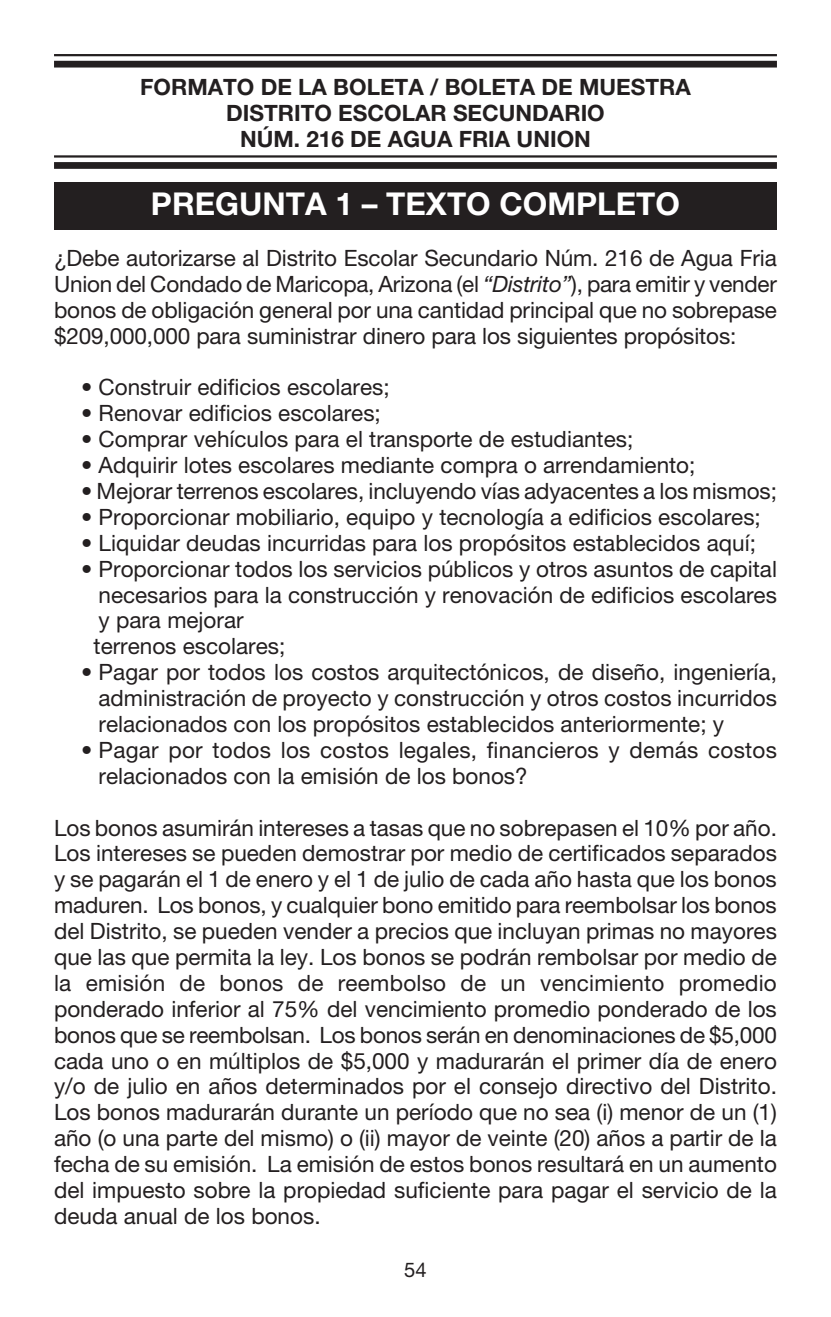
<style>
.page{position:relative;width:831px;height:1317px;background:#fff}
.page>*{position:absolute;margin:0;border:0;box-sizing:border-box;transform-origin:0 0}
.t1{font:700 31.5px "Helvetica Neue LT Std";color:#fff}
.t2{font:22.5px/25.9px "Helvetica Neue LT Std";color:#231f20;text-align:justify}
.t3{font:700 22.5px/25.9px "Helvetica Neue LT Std";color:#231f20;text-align:center}
.t4{font:20.25px "Helvetica Neue LT Std";color:#231f20}
.s1{font-style:italic}
</style>
<div class="page">
<hr style="left:54px;top:54px;width:722px;height:2px;background:#231f20">
<div style="left:54px;top:61px;width:722px;height:7px;background:#231f20"></div>
<hr style="left:54px;top:155px;width:722px;height:3px;background:#231f20">
<div style="left:54px;top:162px;width:722px;height:7px;background:#231f20"></div>
<div style="left:54px;top:182px;width:722px;height:48px;background:#231f20"></div>
<p class="t3" style="left:140px;top:76px;width:552px">FORMATO DE LA BOLETA / BOLETA DE MUESTRA<br>DISTRITO ESCOLAR SECUNDARIO<br>NÚM. 216 DE AGUA FRIA UNION</p>
<h1 class="t1" style="left:151px;top:192px;width:530px">PREGUNTA 1 – TEXTO COMPLETO</h1>
<p class="t2" style="left:54px;top:247px;width:724px">¿Debe autorizarse al Distrito Escolar Secundario Núm. 216 de Agua Fria Union del Condado de Maricopa, Arizona (el <span class="s1">“Distrito”</span>), para emitir y vender bonos de obligación general por una cantidad principal que no sobrepase $209,000,000 para suministrar dinero para los siguientes propósitos:</p>
<p class="t2" style="left:81px;top:376px;width:310px">• Construir edificios escolares;</p>
<p class="t2" style="left:81px;top:402px;width:301px">• Renovar edificios escolares;</p>
<p class="t2" style="left:81px;top:428px;width:553px">• Comprar vehículos para el transporte de estudiantes;</p>
<p class="t2" style="left:81px;top:454px;width:615px">• Adquirir lotes escolares mediante compra o arrendamiento;</p>
<p class="t2" style="left:81px;top:480px;width:697px">• Mejorar terrenos escolares, incluyendo vías adyacentes a los mismos;</p>
<p class="t2" style="left:81px;top:506px;width:681px">• Proporcionar mobiliario, equipo y tecnología a edificios escolares;</p>
<p class="t2" style="left:81px;top:532px;width:676px">• Liquidar deudas incurridas para los propósitos establecidos aquí;</p>
<p class="t2" style="left:94px;top:558px;width:684px;text-align:left;text-indent:-13px">• Proporcionar todos los servicios públicos y otros asuntos de capital necesarios para la construcción y renovación de edificios escolares y para mejorar<br>terrenos escolares;</p>
<p class="t2" style="left:98px;top:661px;width:679px;text-indent:-17px">• Pagar por todos los costos arquitectónicos, de diseño, ingeniería, administración de proyecto y construcción y otros costos incurridos relacionados con los propósitos establecidos anteriormente; y</p>
<p class="t2" style="left:98px;top:739px;width:679px;text-indent:-17px">• Pagar por todos los costos legales, financieros y demás costos relacionados con la emisión de los bonos?</p>
<p class="t2" style="left:54px;top:816px;width:724px">Los bonos asumirán intereses a tasas que no sobrepasen el 10% por año.<br>Los intereses se pueden demostrar por medio de certificados separados y se pagarán el 1 de enero y el 1 de julio de cada año hasta que los bonos maduren. Los bonos, y cualquier bono emitido para reembolsar los bonos del Distrito, se pueden vender a precios que incluyan primas no mayores que las que permita la ley. Los bonos se podrán rembolsar por medio de la emisión de bonos de reembolso de un vencimiento promedio ponderado inferior al 75% del vencimiento promedio ponderado de los bonos que se reembolsan. Los bonos serán en denominaciones de $5,000 cada uno o en múltiplos de $5,000 y madurarán el primer día de enero y/o de julio en años determinados por el consejo directivo del Distrito.<br>Los bonos madurarán durante un período que no sea (i) menor de un (1) año (o una parte del mismo) o (ii) mayor de veinte (20) años a partir de la fecha de su emisión. La emisión de estos bonos resultará en un aumento del impuesto sobre la propiedad suficiente para pagar el servicio de la deuda anual de los bonos.</p>
<p class="t4" style="left:404px;top:1262px;width:24px">54</p>
</div>
